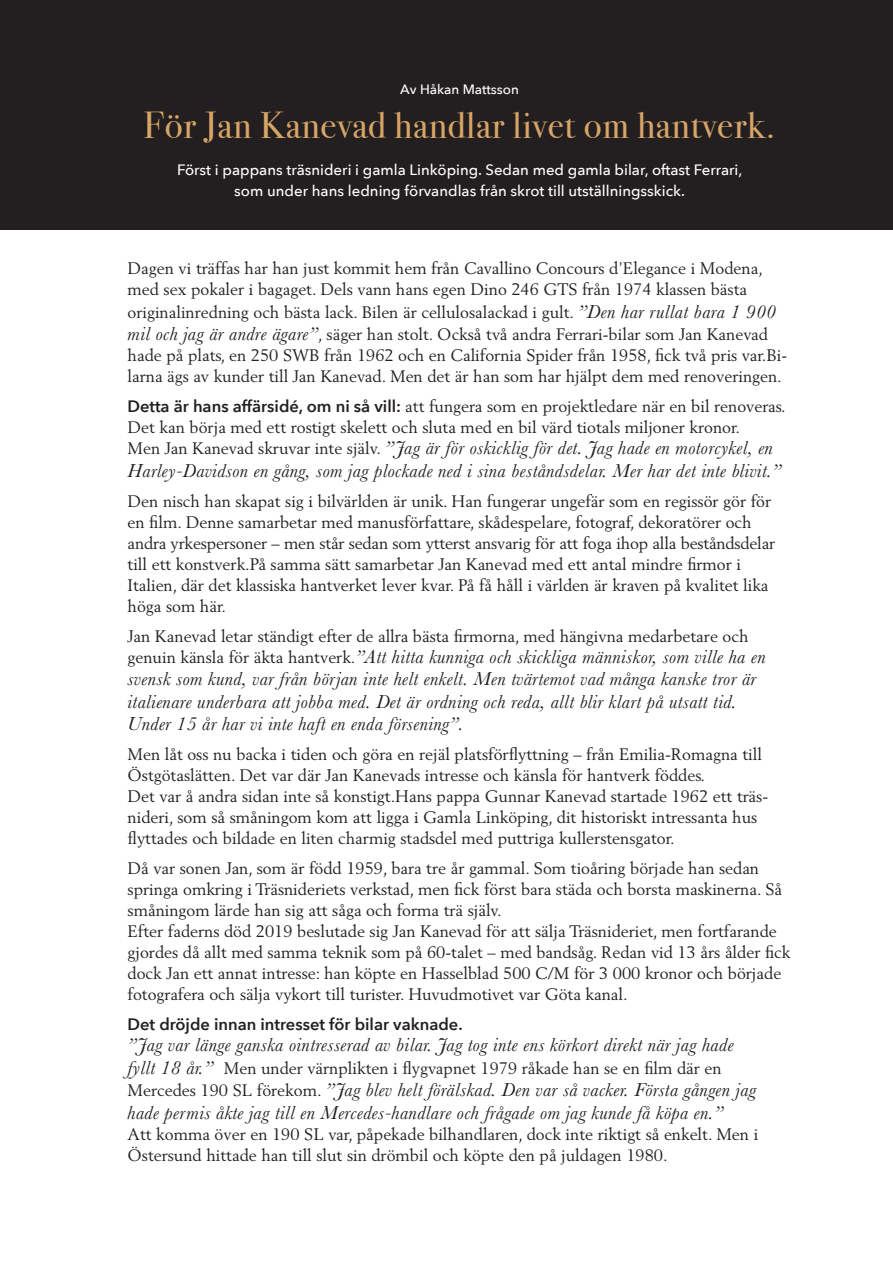
<style>
.page{position:relative;width:893px;height:1263px;background:#fff}
.page>*{position:absolute;margin:0;border:0;box-sizing:border-box;transform-origin:0 0}
.t1{font:37.5px "Bodoni Svty Two ITCTT";letter-spacing:.02em;color:#d7a567}
.t2{font:italic 19.5px/22.5px "Baskerville";letter-spacing:.02em;color:#231f20}
.t3{font:16.5px/21px "Berling LT Std";color:#231f20}
.t4{font:600 16.5px "Avenir Next";color:#231f20}
.t5{font:500 15px/21px "Avenir Next";color:#fff;text-align:center}
.t6{font:500 13.5px "Avenir Next";color:#fff}
.s1{font-family:"Baskerville";font-style:italic;font-size:19.5px}
.s2{font-family:"Avenir Next";font-weight:600}
.s3{font-family:"Berling LT Std";font-style:normal;font-size:16.5px}
</style>
<div class="page">
<div style="left:0;top:0;width:893px;height:230px;background:#231f20"></div>
<p class="t6" style="left:400px;top:78px;width:120px">Av Håkan Mattsson</p>
<h1 class="t1" style="left:144px;top:94px;width:633px">För Jan Kanevad handlar livet om hantverk.</h1>
<p class="t5" style="left:177px;top:159px;width:567px">Först i pappans träsnideri i gamla Linköping. Sedan med gamla bilar, oftast Ferrari, som under hans ledning förvandlas från skrot till utställningsskick.</p>
<p class="t3" style="left:128px;top:258px;width:637px">Dagen vi träffas har han just kommit hem från Cavallino Concours d’Elegance i Modena, med sex pokaler i bagaget. Dels vann hans egen Dino 246 GTS från 1974 klassen bästa</p>
<p class="t3" style="left:128px;top:301px;width:650px;line-height:22.5px">originalinredning och bästa lack. Bilen är cellulosalackad i gult. <span class="s1">”Den har rullat bara 1 900 mil och jag är andre ägare”</span>, säger han stolt. Också två andra Ferrari-bilar som Jan Kanevad</p>
<p class="t3" style="left:128px;top:345px;width:661px">hade på plats, en 250 SWB från 1962 och en California Spider från 1958, fick två pris var.Bi&shy;larna ägs av kunder till Jan Kanevad. Men det är han som har hjälpt dem med renoveringen.</p>
<p class="t3" style="left:128px;top:396px;width:660px"><span class="s2">Detta är hans affärsidé, om ni så vill:</span> att fungera som en projektledare när en bil renoveras.<br>Det kan börja med ett rostigt skelett och sluta med en bil värd tiotals miljoner kronor.</p>
<p class="t2" style="left:128px;top:437px;width:655px"><span class="s3">Men Jan Kanevad skruvar inte själv.</span> ”Jag är för oskicklig för det. Jag hade en motorcykel, en<br>Harley-Davidson en gång, som jag plockade ned i sina beståndsdelar. Mer har det inte blivit.”</p>
<p class="t3" style="left:128px;top:490px;width:649px">Den nisch han skapat sig i bilvärlden är unik. Han fungerar ungefär som en regissör gör för en film. Denne samarbetar med manusförfattare, skådespelare, fotograf, dekoratörer och andra yrkespersoner – men står sedan som ytterst ansvarig för att foga ihop alla beståndsdelar till ett konstverk.På samma sätt samarbetar Jan Kanevad med ett antal mindre firmor i Italien, där det klassiska hantverket lever kvar. På få håll i världen är kraven på kvalitet lika höga som här.</p>
<p class="t3" style="left:128px;top:625px;width:622px">Jan Kanevad letar ständigt efter de allra bästa firmorna, med hängivna medarbetare och</p>
<p class="t2" style="left:128px;top:645px;width:640px"><span class="s3">genuin känsla för äkta hantverk.</span>”Att hitta kunniga och skickliga människor, som ville ha en svensk som kund, var från början inte helt enkelt. Men tvärtemot vad många kanske tror är italienare underbara att jobba med. Det är ordning och reda, allt blir klart på utsatt tid.<br>Under 15 år har vi inte haft en enda försening”.</p>
<p class="t3" style="left:128px;top:744px;width:642px">Men låt oss nu backa i tiden och göra en rejäl platsförflyttning – från Emilia-Romagna till Östgötaslätten. Det var där Jan Kanevads intresse och känsla för hantverk föddes.<br>Det var å andra sidan inte så konstigt.Hans pappa Gunnar Kanevad startade 1962 ett träs&shy;nideri, som så småningom kom att ligga i Gamla Linköping, dit historiskt intressanta hus flyttades och bildade en liten charmig stadsdel med puttriga kullerstensgator.</p>
<p class="t3" style="left:128px;top:858px;width:664px">Då var sonen Jan, som är född 1959, bara tre år gammal. Som tioåring började han sedan springa omkring i Träsnideriets verkstad, men fick först bara städa och borsta maskinerna. Så småningom lärde han sig att såga och forma trä själv.<br>Efter faderns död 2019 beslutade sig Jan Kanevad för att sälja Träsnideriet, men fortfarande gjordes då allt med samma teknik som på 60-talet – med bandsåg. Redan vid 13 års ålder fick dock Jan ett annat intresse: han köpte en Hasselblad 500 C/M för 3 000 kronor och började fotografera och sälja vykort till turister. Huvudmotivet var Göta kanal.</p>
<p class="t4" style="left:128px;top:1010px;width:337px">Det dröjde innan intresset för bilar vaknade.</p>
<p class="t2" style="left:128px;top:1034px;width:607px">”Jag var länge ganska ointresserad av bilar. Jag tog inte ens körkort direkt när jag hade</p>
<p class="t3" style="left:128px;top:1057px;width:596px"><span class="s1">fyllt 18 år.”</span> Men under värnplikten i flygvapnet 1979 råkade han se en film där en</p>
<p class="t2" style="left:128px;top:1079px;width:630px"><span class="s3">Mercedes 190 SL förekom.</span> ”Jag blev helt förälskad. Den var så vacker. Första gången jag hade permis åkte jag till en Mercedes-handlare och frågade om jag kunde få köpa en.”</p>
<p class="t3" style="left:128px;top:1123px;width:632px">Att komma över en 190 SL var, påpekade bilhandlaren, dock inte riktigt så enkelt. Men i<br>Östersund hittade han till slut sin drömbil och köpte den på juldagen 1980.</p>
</div>
